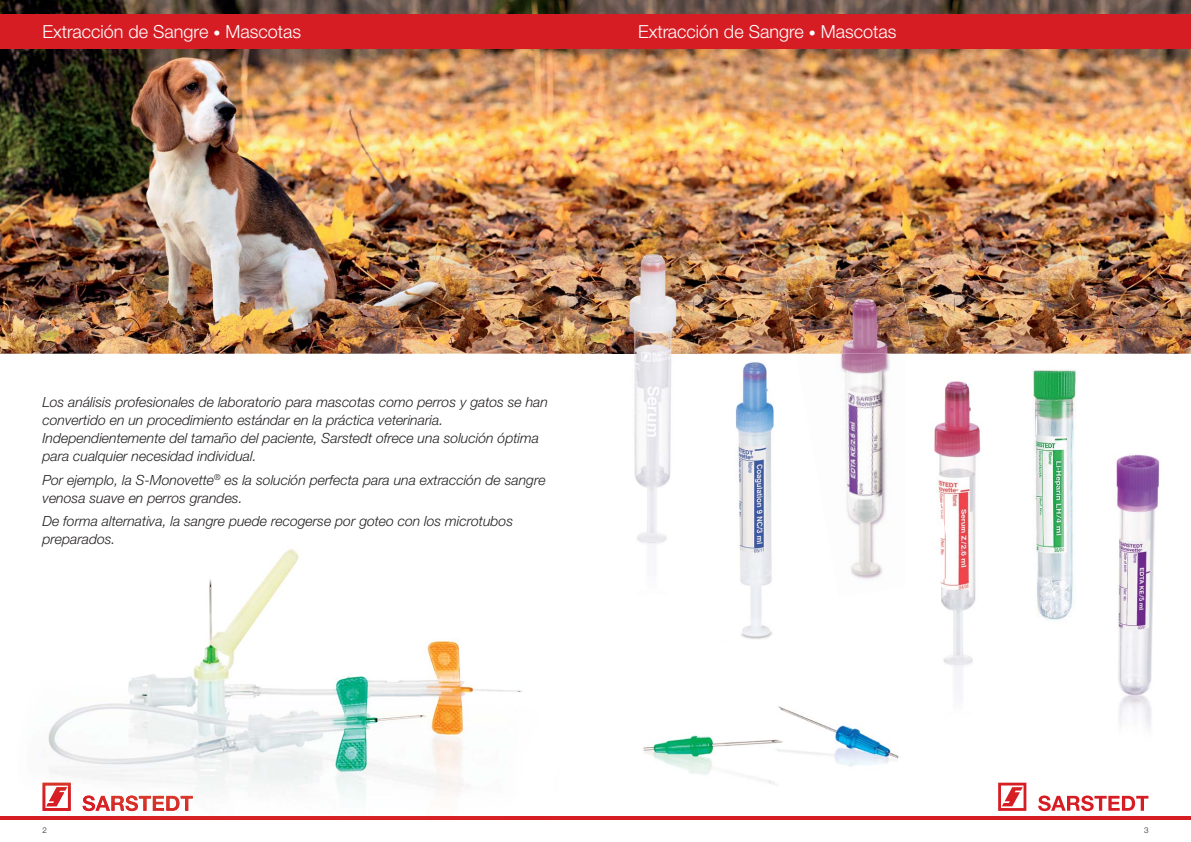
<style>
.page{position:relative;width:1191px;height:842px;background:#fff}
.page>*{position:absolute;margin:0;border:0;box-sizing:border-box;transform-origin:0 0}
.t1{font:300 18px "Helvetica Neue LTW1 G";color:#fff}
.t2{font:italic 300 14px/18px "Helvetica Neue LTW1 G";color:#231f20}
.t3{font:300 8px "Helvetica Neue LTW1 G";color:#231f20}
.s1{font-size:14px}
</style>
<div class="page">
<hr style="left:0;top:816px;width:1191px;height:3px;background:#d71d24">
<svg style="left:998px;top:783px;width:28px;height:28px"></svg>
<svg style="left:1038px;top:795px;width:110px;height:16px"></svg>
<img style="left:0;top:0;width:1191px;height:354px">
<div style="left:0;top:14px;width:1191px;height:34px;background:#d71d24"></div>
<img style="left:13px;top:549px;width:545px;height:271px">
<img style="left:13px;top:816px;width:545px;height:3px">
<img style="left:43px;top:783px;width:28px;height:28px">
<img style="left:46px;top:787px;width:21px;height:19px">
<svg style="left:82px;top:795px;width:111px;height:16px"></svg>
<img style="left:166px;top:796px;width:13px;height:15px">
<img style="left:181px;top:796px;width:12px;height:15px">
<img style="left:643px;top:706px;width:256px;height:79px">
<img style="left:612px;top:238px;width:85px;height:308px">
<img style="left:1116px;top:454px;width:44px;height:274px">
<img style="left:953px;top:381px;width:28px;height:148px">
<img style="left:941px;top:529px;width:35px;height:169px">
<img style="left:914px;top:352px;width:96px;height:2px">
<img style="left:840px;top:354px;width:50px;height:225px">
<img style="left:785px;top:272px;width:128px;height:82px">
<img style="left:934px;top:381px;width:19px;height:205px">
<svg style="left:906px;top:352px;width:8px;height:2px"></svg>
<img style="left:735px;top:362px;width:39px;height:277px">
<img style="left:1032px;top:370px;width:44px;height:250px">
<p class="t1" style="left:43px;top:25px;width:260px">Extracción de Sangre <span class="s1">•</span> Mascotas</p>
<p class="t1" style="left:638px;top:25px;width:260px">Extracción de Sangre <span class="s1">•</span> Mascotas</p>
<p class="t1" style="left:43px;top:25px;width:120px">XXXX XXXXXXX</p>
<p class="t1" style="left:638px;top:25px;width:120px">XXXX XXXXXXX</p>
<p class="t2" style="left:43px;top:394px;width:507px">Los análisis profesionales de laboratorio para mascotas como perros y gatos se han convertido en un procedimiento estándar en la práctica veterinaria.<br>Independientemente del tamaño del paciente, Sarstedt ofrece una solución óptima para cualquier necesidad individual.</p>
<p class="t2" style="left:43px;top:472px;width:504px">Por ejemplo, la S-Monovette<sup>®</sup> es la solución perfecta para una extracción de sangre venosa suave en perros grandes.</p>
<p class="t2" style="left:43px;top:514px;width:472px">De forma alternativa, la sangre puede recogerse por goteo con los microtubos</p>
<p class="t2" style="left:43px;top:532px;width:74px">preparados.</p>
<p class="t3" style="left:43px;top:827px;width:6px">2</p>
<p class="t3" style="left:1144px;top:827px;width:6px">3</p>
</div>
